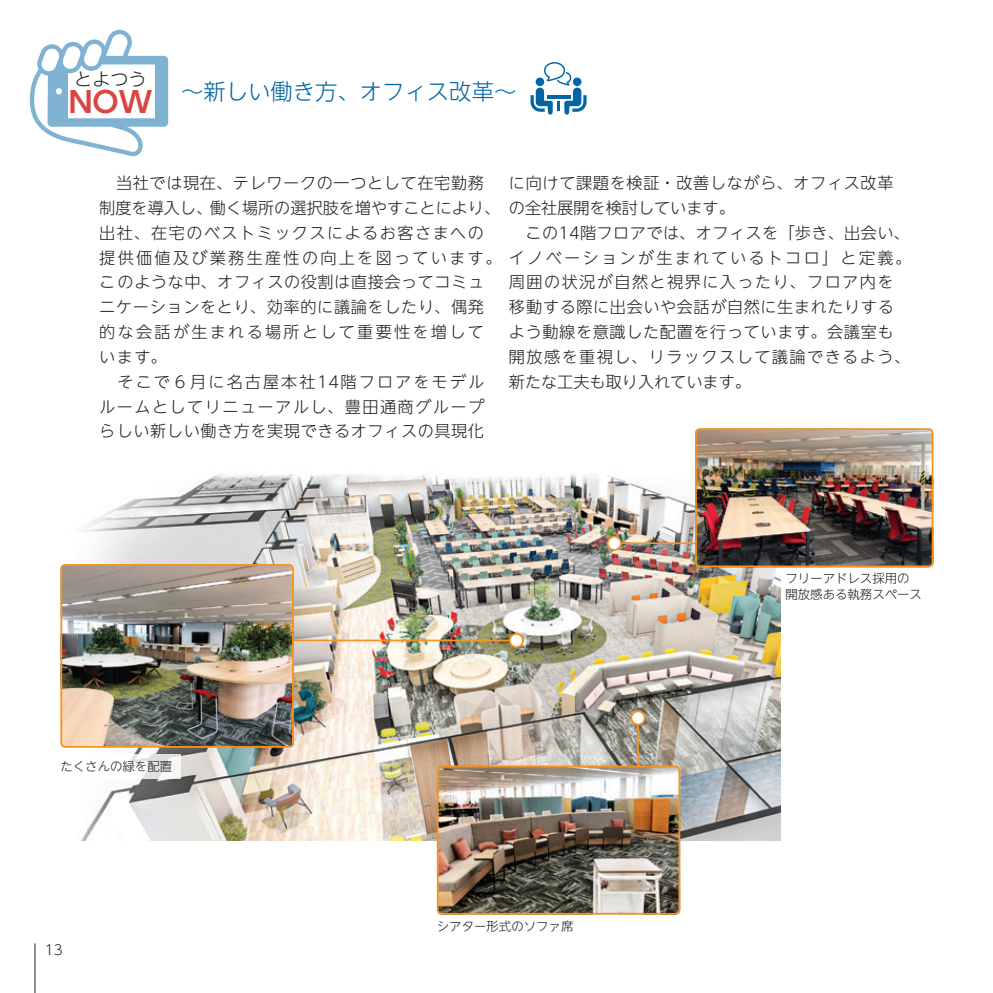
<style>
.page{position:relative;width:993px;height:993px;background:#fff}
.page>*{position:absolute;margin:0;border:0;box-sizing:border-box;transform-origin:0 0}
.t1{font:700 28.88px "UD Shin Go NT Pro De";color:#d94543}
.t2{font:300 22.4px "UD Shin Go NT Pro";color:#0166a5}
.t3{font:300 18.2px "UD Shin Go NT Pro";color:#231f20}
.t4{font:300 16.1px/24.8px "UD Shin Go NT Pro";letter-spacing:.09em;color:#231f20}
.t5{font:300 16.1px/24.8px "UD Shin Go NT Pro";letter-spacing:.04em;color:#231f20}
.t6{font:300 13.65px "UD Shin Go NT Pro";color:#231f20}
.t7{font:300 12.42px/16.1px "UD Shin Go NT Pro";color:#231f20}
</style>
<div class="page">
<svg style="left:30px;top:30px;width:138px;height:126px"></svg>
<img style="left:61px;top:473px;width:719px;height:366px">
<svg style="left:61px;top:754px;width:120px;height:24px"></svg>
<img style="left:694px;top:429px;width:239px;height:138px">
<div style="left:694px;top:428px;width:239px;height:139px;border:2px solid #f79320;border-radius:4px"></div>
<img style="left:61px;top:564px;width:233px;height:182px">
<div style="left:60px;top:564px;width:234px;height:183px;border:2px solid #f79320;border-radius:4px"></div>
<img style="left:437px;top:765px;width:243px;height:149px">
<div style="left:437px;top:765px;width:243px;height:149px;border:2px solid #f79320;border-radius:4px"></div>
<div style="left:607px;top:536px;width:13px;height:13px;background:#fff;border-radius:50%"></div>
<div style="left:606px;top:535px;width:15px;height:15px;border:2px solid #f79320;border-radius:50%"></div>
<div style="left:509px;top:633px;width:13px;height:13px;background:#fff;border-radius:50%"></div>
<div style="left:508px;top:632px;width:15px;height:15px;border:2px solid #f79320;border-radius:50%"></div>
<div style="left:631px;top:711px;width:13px;height:13px;background:#fff;border-radius:50%"></div>
<div style="left:630px;top:710px;width:15px;height:15px;border:2px solid #f79320;border-radius:50%"></div>
<hr style="left:621px;top:542px;width:73px;height:2px;background:#f79320">
<hr style="left:637px;top:725px;width:1px;height:40px;background:#f79320">
<hr style="left:294px;top:639px;width:214px;height:2px;background:#f79320">
<svg style="left:530px;top:62px;width:56px;height:53px"></svg>
<hr style="left:35px;top:943px;width:1px;height:49px;background:#231f20">
<p class="t3" style="left:74px;top:64px;width:74px">とよつう</p>
<h1 class="t1" style="left:69px;top:79px;width:85px">NOW</h1>
<h2 class="t2" style="left:181px;top:73px;width:336px">～新しい働き方、オフィス改革～</h2>
<p class="t5" style="left:508px;top:170px;width:402px">に向けて課題を検証・改善しながら、オフィス改革の全社展開を検討しています。<br>　この14階フロアでは、オフィスを「歩き、出会い、</p>
<p class="t5" style="left:508px;top:269px;width:403px">周囲の状況が自然と視界に入ったり、フロア内を移動する際に出会いや会話が自然に生まれたりするよう動線を意識した配置を行っています。会議室も開放感を重視し、リラックスして議論できるよう、新たな工夫も取り入れています。</p>
<p class="t4" style="left:99px;top:170px;width:813px">　当社では現在、テレワークの一つとして在宅勤務<br>制度を導入し、働く場所の選択肢を増やすことにより、<br>出社、在宅のベストミックスによるお客さまへの<br>提供価値及び業務生産性の向上を図っています。イノベーションが生まれているトコロ」と定義。このような中、オフィスの役割は直接会ってコミュ<br>ニケーションをとり、効率的に議論をしたり、偶発<br>的な会話が生まれる場所として重要性を増して<br>います。<br>　そこで６月に名古屋本社14階フロアをモデル<br>ルームとしてリニューアルし、豊田通商グループ<br>らしい新しい働き方を実現できるオフィスの具現化</p>
<p class="t7" style="left:60px;top:757px;width:113px">たくさんの緑を配置</p>
<p class="t6" style="left:45px;top:938px;width:20px">13</p>
<p class="t7" style="left:437px;top:917px;width:138px">シアター形式のソファ席</p>
<p class="t7" style="left:785px;top:569px;width:138px">フリーアドレス採用の開放感ある執務スペース</p>
</div>
